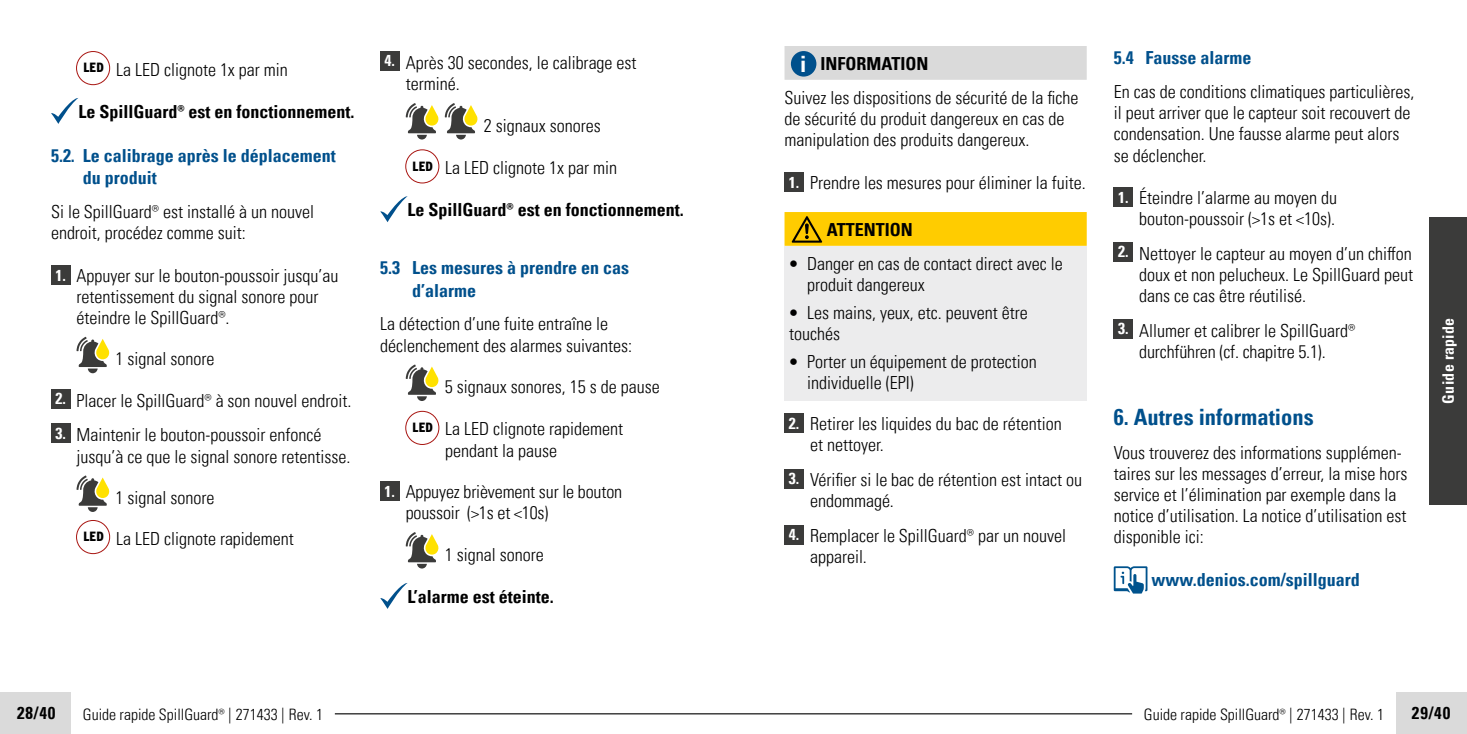
<style>
.page{position:relative;width:1467px;height:734px;background:#fff}
.page>*{position:absolute;margin:0;border:0;box-sizing:border-box;transform-origin:0 0}
.t1{font:700 condensed 22.5px "Univers LT Pro";color:#00508c}
.t2{font:300 condensed 18px/21.2px "Univers LT Pro";color:#000}
.t3{font:700 condensed 18px/22.5px "Univers LT Pro";color:#00508c}
.t4{font:700 condensed 18px "Univers LT Pro";color:#000}
.t5{font:700 condensed 16.88px "Univers LT Pro";letter-spacing:.05em;color:#000}
.t6{font:300 condensed 15.75px "Univers LT Pro";color:#000}
.t7{font:700 condensed 15.75px "Univers LT Pro";letter-spacing:.02em;color:#fff}
.s1{font-weight:700;font-size:15.75px;color:#fff}
.s2{font-weight:700;font-size:22.5px;color:#fff}
.s3{font-weight:700}
</style>
<div class="page">
<div style="left:1429px;top:217px;width:38px;height:287px;background:#3b3b3a"></div>
<div style="left:0;top:691px;width:71px;height:42px;background:#dadada"></div>
<div style="left:1397px;top:691px;width:70px;height:42px;background:#dadada"></div>
<hr style="left:335px;top:713px;width:797px;height:1px;background:#000">
<div style="left:784px;top:246px;width:303px;height:154px;background:#ececed"></div>
<div style="left:784px;top:46px;width:303px;height:34px;background:#dadada"></div>
<div style="left:784px;top:212px;width:303px;height:34px;background:#fc0"></div>
<div style="left:791px;top:51px;width:25px;height:26px;background:#00508c;border-radius:50%"></div>
<div style="left:784px;top:172px;width:20px;height:19px;background:#3b3b3a"></div>
<svg style="left:791px;top:216px;width:32px;height:27px"></svg>
<div style="left:784px;top:413px;width:20px;height:19px;background:#3b3b3a"></div>
<div style="left:784px;top:469px;width:20px;height:19px;background:#3b3b3a"></div>
<div style="left:784px;top:525px;width:20px;height:19px;background:#3b3b3a"></div>
<div style="left:1114px;top:187px;width:19px;height:19px;background:#3b3b3a"></div>
<div style="left:1114px;top:242px;width:19px;height:19px;background:#3b3b3a"></div>
<div style="left:1114px;top:319px;width:19px;height:19px;background:#3b3b3a"></div>
<svg style="left:1114px;top:566px;width:33px;height:27px"></svg>
<div style="left:76px;top:51px;width:34px;height:34px;border:1px solid #a81511;border-radius:50%"></div>
<svg style="left:51px;top:98px;width:27px;height:26px"></svg>
<div style="left:51px;top:265px;width:19px;height:20px;background:#3b3b3a"></div>
<svg style="left:77px;top:336px;width:33px;height:37px"></svg>
<div style="left:51px;top:389px;width:19px;height:19px;background:#3b3b3a"></div>
<div style="left:51px;top:423px;width:19px;height:19px;background:#3b3b3a"></div>
<svg style="left:77px;top:475px;width:33px;height:37px"></svg>
<div style="left:76px;top:520px;width:34px;height:34px;border:1px solid #a81511;border-radius:50%"></div>
<div style="left:380px;top:51px;width:19px;height:19px;background:#3b3b3a"></div>
<svg style="left:406px;top:103px;width:33px;height:36px"></svg>
<svg style="left:445px;top:103px;width:33px;height:36px"></svg>
<div style="left:405px;top:149px;width:34px;height:34px;border:1px solid #a81511;border-radius:50%"></div>
<svg style="left:380px;top:196px;width:28px;height:26px"></svg>
<svg style="left:406px;top:364px;width:33px;height:37px"></svg>
<div style="left:405px;top:411px;width:34px;height:34px;border:1px solid #a81511;border-radius:50%"></div>
<div style="left:380px;top:481px;width:19px;height:19px;background:#3b3b3a"></div>
<svg style="left:406px;top:532px;width:33px;height:36px"></svg>
<svg style="left:380px;top:583px;width:28px;height:25px"></svg>
<p class="t2" style="left:83px;top:58px;width:206px"><sup>LED</sup> La LED clignote 1x par min</p>
<p class="t4" style="left:78px;top:100px;width:278px">Le SpillGuard® est en fonctionnement.</p>
<p class="t3" style="left:83px;top:144px;width:254px;text-indent:-32px">5.2. Le calibrage après le déplacement du produit</p>
<p class="t2" style="left:51px;top:200px;width:265px">Si le SpillGuard® est installé à un nouvel endroit, procédez comme suit:</p>
<p class="t2" style="left:77px;top:263px;width:263px;text-indent:-21px"><span class="s1">1.</span> Appuyer sur le bouton-poussoir jusqu’au retentissement du signal sonore pour éteindre le SpillGuard®.</p>
<p class="t2" style="left:116px;top:347px;width:100px">1 signal sonore</p>
<p class="t2" style="left:55px;top:389px;width:298px"><span class="s1">2.</span> Placer le SpillGuard® à son nouvel endroit.</p>
<p class="t2" style="left:77px;top:423px;width:275px;text-indent:-21px"><span class="s1">3.</span> Maintenir le bouton-poussoir enfoncé jusqu’à ce que le signal sonore retentisse.</p>
<p class="t2" style="left:116px;top:486px;width:100px">1 signal sonore</p>
<p class="t2" style="left:83px;top:526px;width:212px"><sup>LED</sup> La LED clignote rapidement</p>
<p class="t2" style="left:406px;top:51px;width:232px;text-indent:-21px"><span class="s1">4.</span> Après 30 secondes, le calibrage est terminé.</p>
<p class="t2" style="left:484px;top:114px;width:118px">2 signaux sonores</p>
<p class="t2" style="left:413px;top:156px;width:206px"><sup>LED</sup> La LED clignote 1x par min</p>
<p class="t4" style="left:408px;top:199px;width:278px">Le SpillGuard® est en fonctionnement.</p>
<p class="t3" style="left:412px;top:256px;width:218px;text-indent:-32px">5.3 Les mesures à prendre en cas d’alarme</p>
<p class="t2" style="left:380px;top:312px;width:253px">La détection d’une fuite entraîne le déclenchement des alarmes suivantes:</p>
<p class="t2" style="left:445px;top:375px;width:216px">5 signaux sonores, 15 s de pause</p>
<p class="t2" style="left:445px;top:417px;width:179px;text-indent:-33px"><sup>LED</sup> La LED clignote rapidement pendant la pause</p>
<p class="t2" style="left:406px;top:480px;width:218px;text-indent:-21px"><span class="s1">1.</span> Appuyez brièvement sur le bouton poussoir (&gt;1s et &lt;10s)</p>
<p class="t2" style="left:445px;top:542px;width:100px">1 signal sonore</p>
<p class="t4" style="left:408px;top:585px;width:148px">L’alarme est éteinte.</p>
<p class="t2" style="left:784px;top:46px;width:295px;line-height:34px;text-indent:16px"><span class="s2">i</span> <span class="s3">INFORMATION<br></span>Suivez les dispositions de sécurité de la fiche</p>
<p class="t2" style="left:784px;top:107px;width:281px">de sécurité du produit dangereux en cas de manipulation des produits dangereux.</p>
<p class="t2" style="left:789px;top:171px;width:299px"><span class="s1">1.</span> Prendre les mesures pour éliminer la fuite.</p>
<p class="t4" style="left:827px;top:219px;width:87px">ATTENTION</p>
<p class="t2" style="left:807px;top:252px;width:257px;text-indent:-18px">• Danger en cas de contact direct avec le produit dangereux</p>
<p class="t2" style="left:789px;top:301px;width:240px">• Les mains, yeux, etc. peuvent être touchés</p>
<p class="t2" style="left:807px;top:349px;width:231px;text-indent:-18px">• Porter un équipement de protection individuelle (EPI)</p>
<p class="t2" style="left:810px;top:412px;width:253px;text-indent:-21px"><span class="s1">2.</span> Retirer les liquides du bac de rétention et nettoyer.</p>
<p class="t2" style="left:810px;top:467px;width:274px;text-indent:-21px"><span class="s1">3.</span> Vérifier si le bac de rétention est intact ou endommagé.</p>
<p class="t2" style="left:810px;top:523px;width:258px;text-indent:-21px"><span class="s1">4.</span> Remplacer le SpillGuard® par un nouvel appareil.</p>
<p class="t3" style="left:1114px;top:46px;width:139px">5.4 Fausse alarme</p>
<p class="t2" style="left:1114px;top:80px;width:302px">En cas de conditions climatiques particulières, il peut arriver que le capteur soit recouvert de condensation. Une fausse alarme peut alors se déclencher.</p>
<p class="t2" style="left:1118px;top:186px;width:221px;text-align:right"><span class="s1">1.</span> Éteindre l’alarme au moyen du bouton-poussoir (&gt;1s et &lt;10s).</p>
<p class="t2" style="left:1139px;top:242px;width:275px;text-align:justify;text-indent:-21px"><span class="s1">2.</span> Nettoyer le capteur au moyen d’un chiffon doux et non pelucheux. Le SpillGuard peut dans ce cas être réutilisé.</p>
<p class="t2" style="left:1118px;top:319px;width:239px;text-align:center"><span class="s1">3.</span> Allumer et calibrer le SpillGuard® durchführen (cf. chapitre 5.1).</p>
<p class="t1" style="left:1114px;top:403px;width:201px">6. Autres informations</p>
<p class="t2" style="left:1114px;top:440px;width:295px">Vous trouverez des informations supplémen&shy;taires sur les messages d’erreur, la mise hors service et l’élimination par exemple dans la notice d’utilisation. La notice d’utilisation est disponible ici:</p>
<p class="t3" style="left:1151px;top:567px;width:210px">www.denios.com/spillguard</p>
<p class="t7" style="left:1438px;top:403px;width:87px;rotate:-90deg">Guide rapide</p>
<p class="t5" style="left:17px;top:702px;width:40px">28/40</p>
<p class="t6" style="left:83px;top:703px;width:242px">Guide rapide SpillGuard® | 271433 | Rev. 1</p>
<p class="t6" style="left:1144px;top:703px;width:242px">Guide rapide SpillGuard® | 271433 | Rev. 1</p>
<p class="t5" style="left:1412px;top:702px;width:40px">29/40</p>
</div>
